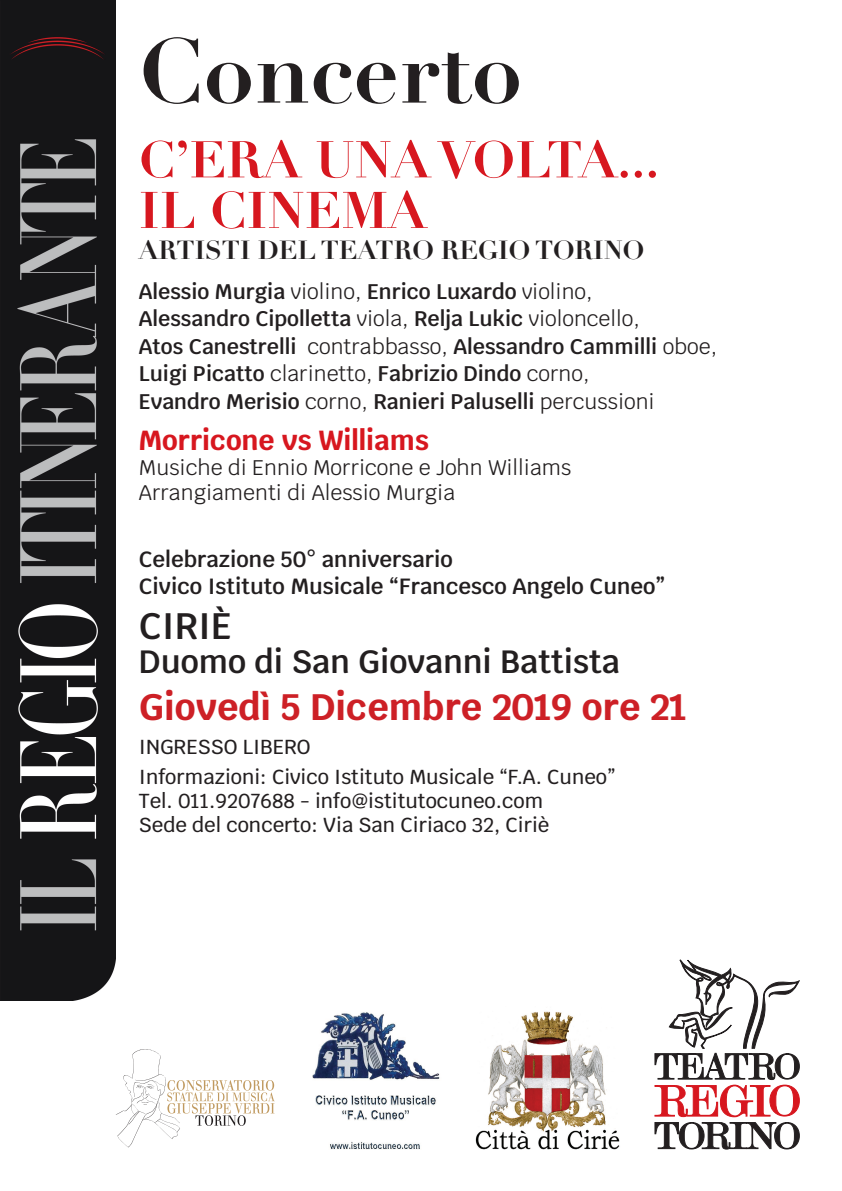
<style>
.page{position:relative;width:842px;height:1191px;background:#fff}
.page>*{position:absolute;margin:0;border:0;box-sizing:border-box;transform-origin:0 0}
.t1{font:700 89.9px "Didot LT Std";color:#231f20}
.t2{font:700 50.6px/50.6px "Didot LT Std";color:#d7171f}
.t3{font:700 36.8px "Krub";color:#cd2026}
.t4{font:600 36.8px "Krub";color:#231f20}
.t5{font:600 32.2px "Krub";color:#231f20}
.t6{font:700 27.6px "Krub";color:#d7171f}
.t7{font:700 25.8px "Didot LT Std";color:#231f20}
.t8{font:600 22px/26.4px "Krub";color:#231f20}
.t9{font:600 21.2px/27.6px "Krub";color:#231f20}
.t10{font:21.2px/25.4px "Krub";color:#231f20}
.t11{font:500 20.2px/29.5px "Krub";color:#231f20}
.s1{font-weight:400}
</style>
<div class="page">
<img style="left:0;top:0;width:116px;height:1000px">
<svg style="left:655px;top:1085px;width:144px;height:64px"></svg>
<svg style="left:655px;top:959px;width:144px;height:120px"></svg>
<img style="left:475px;top:1011px;width:145px;height:138px">
<img style="left:312px;top:1012px;width:128px;height:138px">
<svg style="left:116px;top:1049px;width:159px;height:98px"></svg>
<h1 class="t1" style="left:139px;top:15px;width:384px">Concerto</h1>
<h2 class="t2" style="left:139px;top:135px;width:522px">C’ERA UNA VOLTA...<br>IL CINEMA</h2>
<p class="t7" style="left:139px;top:234px;width:507px">ARTISTI DEL TEATRO REGIO TORINO</p>
<p class="t9" style="left:139px;top:277px;width:580px">Alessio Murgia <span class="s1">violino,</span> Enrico Luxardo <span class="s1">violino,<br></span>Alessandro Cipolletta <span class="s1">viola,</span> Relja Lukic <span class="s1">violoncello,<br></span>Atos Canestrelli <span class="s1">contrabbasso,</span> Alessandro Cammilli <span class="s1">oboe, </span>Luigi Picatto <span class="s1">clarinetto,</span> Fabrizio Dindo <span class="s1">corno,<br></span>Evandro Merisio <span class="s1">corno,</span> Ranieri Paluselli <span class="s1">percussioni</span></p>
<h3 class="t6" style="left:139px;top:424px;width:292px">Morricone vs Williams</h3>
<p class="t10" style="left:139px;top:455px;width:434px">Musiche di Ennio Morricone e John Williams<br>Arrangiamenti di Alessio Murgia</p>
<p class="t8" style="left:139px;top:546px;width:528px">Celebrazione 50° anniversario<br>Civico Istituto Musicale “Francesco Angelo Cuneo”</p>
<h3 class="t4" style="left:139px;top:604px;width:94px">Ciriè</h3>
<h3 class="t5" style="left:139px;top:642px;width:483px">Duomo di San Giovanni Battista</h3>
<h3 class="t3" style="left:139px;top:686px;width:549px">Giovedì 5 Dicembre 2019 ore 21</h3>
<p class="t11" style="left:139px;top:732px;width:478px">INGRESSO LIBERO<br>Informazioni: Civico Istituto Musicale “F.A. Cuneo”</p>
<p class="t11" style="left:139px;top:789px;width:412px;line-height:24.3px">Tel. 011.9207688 - info@istitutocuneo.com<br>Sede del concerto: Via San Ciriaco 32, Ciriè</p>
</div>
